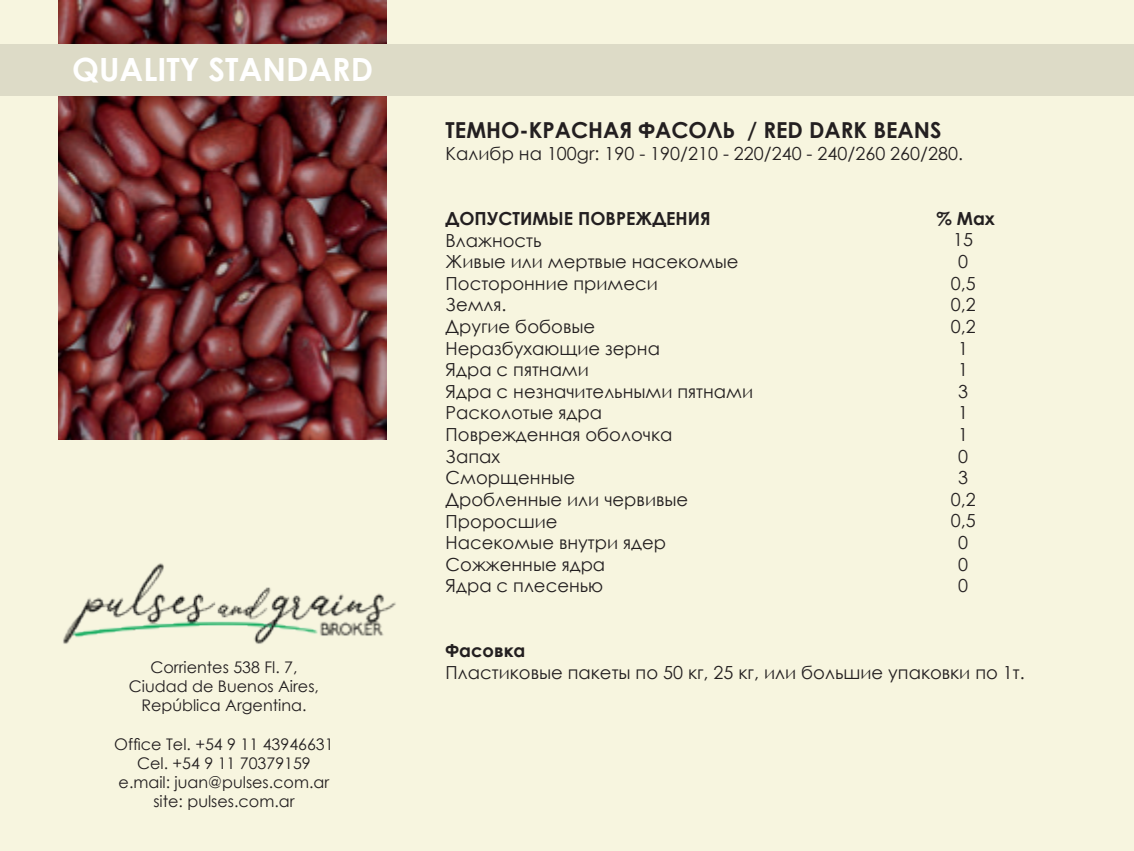
<style>
.page{position:relative;width:1134px;height:851px;background:#fff}
.page>*{position:absolute;margin:0;border:0;box-sizing:border-box;transform-origin:0 0}
.t1{font:700 32px "Century Gothic";color:#fff}
.t2{font:700 22px "Century Gothic";color:#231f20}
.t3{font:18px/21.6px "Century Gothic";color:#231f20}
.t4{font:700 18px "Century Gothic";color:#231f20}
.t5{font:16px/19.2px "Century Gothic";color:#231f20;text-align:center}
</style>
<div class="page">
<div style="left:0;top:0;width:1134px;height:850px;background:#f7f5df"></div>
<img style="left:58px;top:0;width:329px;height:439px">
<div style="left:0;top:44px;width:1134px;height:51px;background:#dddbc7"></div>
<img style="left:63px;top:563px;width:333px;height:81px">
<h1 class="t1" style="left:72px;top:45px;width:302px">QUALITY STANDARD</h1>
<p class="t5" style="left:129px;top:657px;width:192px">Corrientes 538 Fl. 7,<br>Ciudad de Buenos Aires,<br>República Argentina.</p>
<p class="t5" style="left:114px;top:734px;width:221px">Office Tel. +54 9 11 43946631<br>Cel. +54 9 11 70379159 e.mail: juan@pulses.com.ar site: pulses.com.ar</p>
<p class="t2" style="left:446px;top:114px;width:497px">ТЕМНО-КРАСНАЯ ФАСОЛЬ / RED DARK BEANS</p>
<p class="t3" style="left:446px;top:142px;width:519px">Калибр на 100gr: 190 - 190/210 - 220/240 - 240/260 260/280.</p>
<p class="t4" style="left:446px;top:205px;width:267px">ДОПУСТИМЫЕ ПОВРЕЖДЕНИЯ</p>
<p class="t3" style="left:446px;top:229px;width:309px">Влажность<br>Живые или мертвые насекомые<br>Посторонние примеси<br>Земля.<br>Другие бобовые<br>Неразбухающие зерна<br>Ядра с пятнами<br>Ядра с незначительными пятнами<br>Расколотые ядра<br>Поврежденная оболочка<br>Запах<br>Сморщенные<br>Дробленные или червивые<br>Проросшие<br>Насекомые внутри ядер<br>Сожженные ядра<br>Ядра с плесенью</p>
<p class="t4" style="left:936px;top:204px;width:60px">% Max</p>
<p class="t3" style="left:951px;top:229px;width:26px;text-align:center">15<br>0<br>0,5<br>0,2<br>0,2<br>1<br>1<br>3<br>1<br>1<br>0<br>3<br>0,2<br>0,5<br>0<br>0<br>0</p>
<p class="t4" style="left:446px;top:637px;width:81px">Фасовка</p>
<p class="t3" style="left:446px;top:661px;width:581px">Пластиковые пакеты по 50 кг, 25 кг, или большие упаковки по 1т.</p>
</div>
